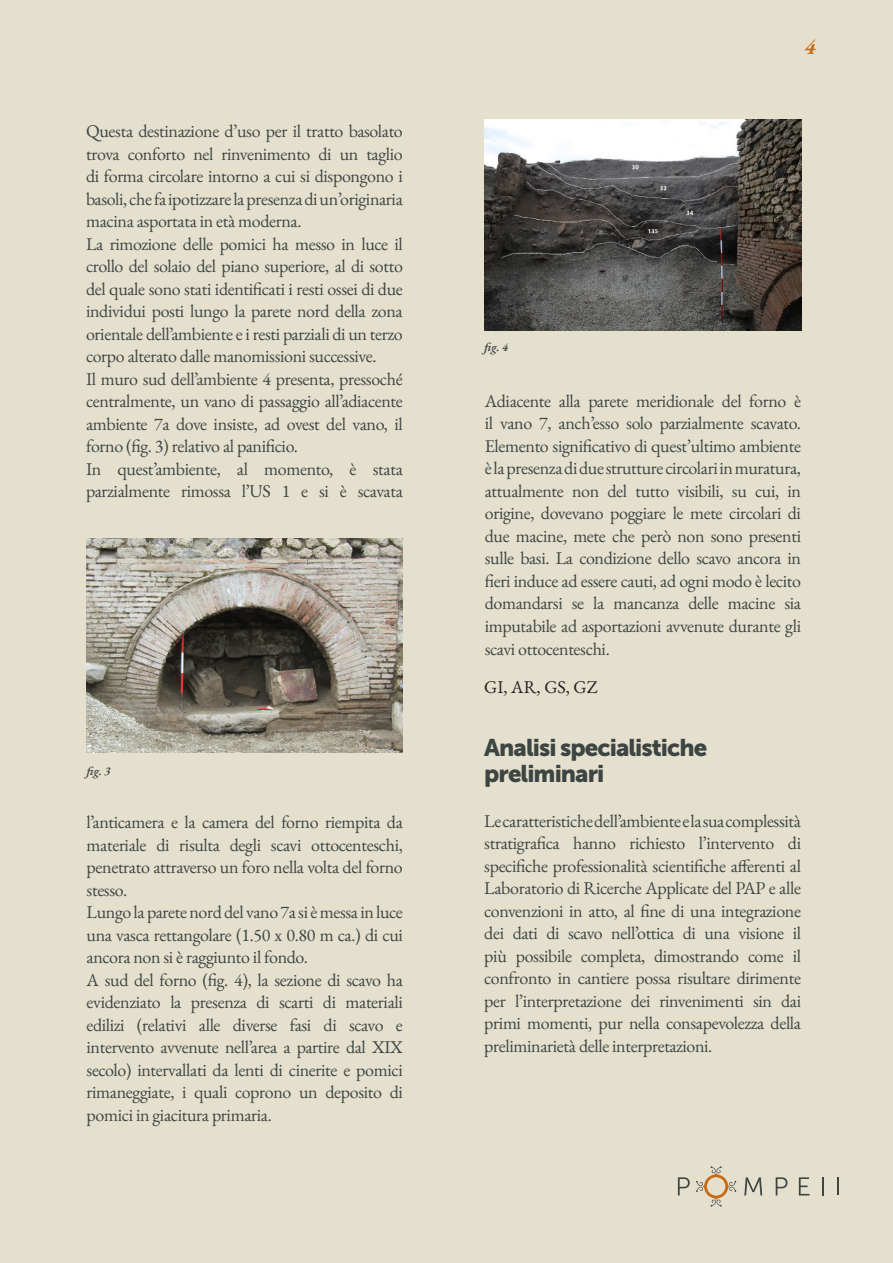
<style>
.page{position:relative;width:893px;height:1263px;background:#e5e0ce}
.page>*{position:absolute;margin:0;border:0;box-sizing:border-box;transform-origin:0 0}
.t1{font:24px/26.1px "Museo Sans 900";letter-spacing:-.04em;color:#3d4543}
.t2{font:italic 600 22.5px "EB Garamond";color:#c76a14}
.t3{font:18px/22.5px "EB Garamond";letter-spacing:-.02em;color:#3d4543;text-align:justify}
.t4{font:18px "EB Garamond";color:#231f20}
.t5{font:italic 600 12px "EB Garamond";color:#3d4543}
</style>
<div class="page">
<svg style="left:678px;top:1177px;width:12px;height:18px"></svg>
<svg style="left:837px;top:1177px;width:2px;height:18px"></svg>
<svg style="left:822px;top:1177px;width:2px;height:18px"></svg>
<svg style="left:744px;top:1177px;width:18px;height:18px"></svg>
<svg style="left:799px;top:1177px;width:10px;height:18px"></svg>
<svg style="left:776px;top:1177px;width:11px;height:18px"></svg>
<svg style="left:696px;top:1166px;width:40px;height:40px"></svg>
<img style="left:87px;top:539px;width:316px;height:214px">
<img style="left:485px;top:119px;width:316px;height:211px">
<p class="t3" style="left:86px;top:120px;width:318px">Questa destinazione d’uso per il tratto basolato trova conforto nel rinvenimento di un taglio di forma circolare intorno a cui si dispongono i basoli, che fa ipotizzare la presenza di un’originaria macina asportata in età moderna.</p>
<p class="t3" style="left:86px;top:232px;width:318px">La rimozione delle pomici ha messo in luce il crollo del solaio del piano superiore, al di sotto del quale sono stati identificati i resti ossei di due individui posti lungo la parete nord della zona orientale dell’ambiente e i resti parziali di un terzo corpo alterato dalle manomissioni successive.</p>
<p class="t3" style="left:86px;top:367px;width:318px">Il muro sud dell’ambiente 4 presenta, pressoché centralmente, un vano di passaggio all’adiacente ambiente 7a dove insiste, ad ovest del vano, il forno (fig. 3) relativo al panificio.</p>
<p class="t3" style="left:86px;top:457px;width:318px">In quest’ambiente, al momento, è stata parzialmente rimossa l’US 1 e si è scavata</p>
<p class="t5" style="left:87px;top:763px;width:25px">fig. 3</p>
<p class="t3" style="left:87px;top:811px;width:318px">l’anticamera e la camera del forno riempita da materiale di risulta degli scavi ottocenteschi, penetrato attraverso un foro nella volta del forno stesso.</p>
<p class="t3" style="left:87px;top:901px;width:318px">Lungo la parete nord del vano 7a si è messa in luce una vasca rettangolare (1.50 x 0.80 m ca.) di cui ancora non si è raggiunto il fondo.</p>
<p class="t3" style="left:87px;top:968px;width:318px">A sud del forno (fig. 4), la sezione di scavo ha evidenziato la presenza di scarti di materiali edilizi (relativi alle diverse fasi di scavo e intervento avvenute nell’area a partire dal XIX secolo) intervallati da lenti di cinerite e pomici rimaneggiate, i quali coprono un deposito di pomici in giacitura primaria.</p>
<p class="t5" style="left:484px;top:339px;width:25px">fig. 4</p>
<p class="t2" style="left:805px;top:32px;width:13px">4</p>
<p class="t3" style="left:485px;top:390px;width:318px">Adiacente alla parete meridionale del forno è il vano 7, anch’esso solo parzialmente scavato.<br>Elemento significativo di quest’ultimo ambiente è la presenza di due strutture circolari in muratura, attualmente non del tutto visibili, su cui, in origine, dovevano poggiare le mete circolari di due macine, mete che però non sono presenti sulle basi. La condizione dello scavo ancora in fieri induce ad essere cauti, ad ogni modo è lecito domandarsi se la mancanza delle macine sia imputabile ad asportazioni avvenute durante gli scavi ottocenteschi.</p>
<p class="t4" style="left:484px;top:675px;width:115px">GI, AR, GS, GZ</p>
<p class="t1" style="left:484px;top:734px;width:224px">Analisi specialistiche preliminari</p>
<p class="t3" style="left:484px;top:810px;width:318px">Le caratteristiche dell’ambiente e la sua complessità stratigrafica hanno richiesto l’intervento di specifiche professionalità scientifiche afferenti al Laboratorio di Ricerche Applicate del PAP e alle convenzioni in atto, al fine di una integrazione dei dati di scavo nell’ottica di una visione il più possibile completa, dimostrando come il confronto in cantiere possa risultare dirimente per l’interpretazione dei rinvenimenti sin dai primi momenti, pur nella consapevolezza della preliminarietà delle interpretazioni.</p>
</div>
